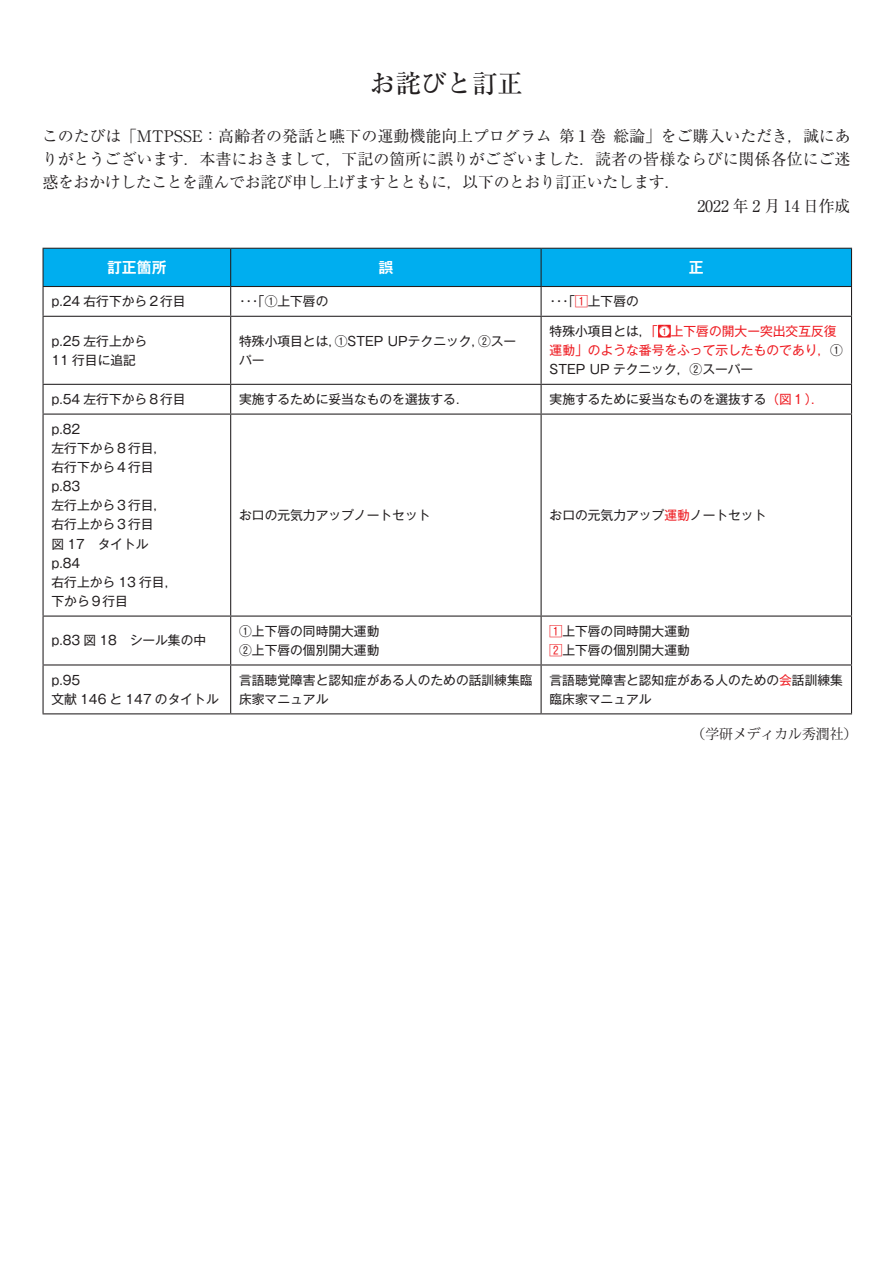
<style>
.page{position:relative;width:893px;height:1263px;background:#fff}
.page>*{position:absolute;margin:0;border:0;box-sizing:border-box;transform-origin:0 0}
.t1{font:500 25.5px "Ryumin Pro";color:#231f20}
.t2{font:15.9px "Ryumin Pro";letter-spacing:-.01em;color:#231f20}
.t3{font:700 14.85px "Gothic MB101 Pro De";color:#fff}
.t4{font:13.8px "Koz Min Pro";color:#231f20}
.t5{font:12.75px/19.2px "Gothic MB101 Pro";color:#231f20}
.t6{font:12.75px "Gothic MB101 Pro";color:#ee1d23}
.s1{color:#ee1d23}
.s2{font-size:11.55px}
</style>
<div class="page">
<svg style="left:43px;top:248px;width:809px;height:68px"></svg>
<hr style="left:43px;top:316px;width:188px;height:1px;background:#231f20">
<hr style="left:43px;top:317px;width:1px;height:67px;background:#231f20">
<hr style="left:231px;top:316px;width:310px;height:1px;background:#231f20">
<hr style="left:230px;top:317px;width:1px;height:67px;background:#231f20">
<hr style="left:541px;top:316px;width:311px;height:1px;background:#231f20">
<hr style="left:541px;top:317px;width:1px;height:67px;background:#231f20">
<hr style="left:851px;top:317px;width:1px;height:67px;background:#231f20">
<hr style="left:43px;top:384px;width:188px;height:1px;background:#231f20">
<svg style="left:43px;top:385px;width:1px;height:29px"></svg>
<hr style="left:231px;top:384px;width:310px;height:1px;background:#231f20">
<svg style="left:230px;top:385px;width:1px;height:29px"></svg>
<hr style="left:541px;top:384px;width:311px;height:1px;background:#231f20">
<svg style="left:541px;top:385px;width:1px;height:29px"></svg>
<svg style="left:851px;top:385px;width:1px;height:29px"></svg>
<hr style="left:43px;top:414px;width:188px;height:1px;background:#231f20">
<hr style="left:43px;top:415px;width:1px;height:200px;background:#231f20">
<hr style="left:231px;top:414px;width:310px;height:1px;background:#231f20">
<hr style="left:230px;top:415px;width:1px;height:200px;background:#231f20">
<hr style="left:541px;top:414px;width:311px;height:1px;background:#231f20">
<hr style="left:541px;top:415px;width:1px;height:200px;background:#231f20">
<hr style="left:851px;top:415px;width:1px;height:200px;background:#231f20">
<hr style="left:43px;top:615px;width:188px;height:2px;background:#231f20">
<hr style="left:43px;top:617px;width:1px;height:47px;background:#231f20">
<hr style="left:231px;top:615px;width:310px;height:2px;background:#231f20">
<hr style="left:230px;top:617px;width:1px;height:47px;background:#231f20">
<hr style="left:541px;top:615px;width:311px;height:2px;background:#231f20">
<hr style="left:541px;top:617px;width:1px;height:47px;background:#231f20">
<hr style="left:851px;top:617px;width:1px;height:47px;background:#231f20">
<hr style="left:43px;top:664px;width:188px;height:1px;background:#231f20">
<hr style="left:43px;top:665px;width:1px;height:48px;background:#231f20">
<hr style="left:231px;top:664px;width:310px;height:1px;background:#231f20">
<hr style="left:230px;top:665px;width:1px;height:48px;background:#231f20">
<hr style="left:541px;top:664px;width:311px;height:1px;background:#231f20">
<hr style="left:541px;top:665px;width:1px;height:48px;background:#231f20">
<hr style="left:851px;top:665px;width:1px;height:48px;background:#231f20">
<hr style="left:43px;top:713px;width:188px;height:1px;background:#231f20">
<hr style="left:231px;top:713px;width:310px;height:1px;background:#231f20">
<hr style="left:541px;top:713px;width:311px;height:1px;background:#231f20">
<svg style="left:658px;top:325px;width:13px;height:13px"></svg>
<div style="left:659px;top:326px;width:11px;height:10px;background:#fff;border-radius:50%"></div>
<h1 class="t1" style="left:370px;top:63px;width:155px">お詫びと訂正</h1>
<p class="t2" style="left:42px;top:123px;width:810px">このたびは「MTPSSE：高齢者の発話と嚥下の運動機能向上プログラム第１巻総論」をご購入いただき，誠にあ</p>
<p class="t2" style="left:42px;top:147px;width:810px">りがとうございます．本書におきまして，下記の箇所に誤りがございました．読者の皆様ならびに関係各位にご迷</p>
<p class="t2" style="left:42px;top:170px;width:640px">惑をおかけしたことを謹んでお詫び申し上げますとともに，以下のとおり訂正いたします．</p>
<p class="t2" style="left:697px;top:193px;width:155px">2022 年 2 月 14 日作成</p>
<p class="t3" style="left:107px;top:255px;width:61px">訂正箇所</p>
<p class="t3" style="left:378px;top:255px;width:16px">誤</p>
<p class="t5" style="left:236px;top:290px;width:94px">・・・「①上下唇の</p>
<p class="t5" style="left:52px;top:290px;width:136px">p.24 右行下から２行目</p>
<p class="t5" style="left:52px;top:329px;width:97px">p.25 左行上から<br>11 行目に追記</p>
<p class="t5" style="left:239px;top:329px;width:279px">特殊小項目とは ①， STEP UPテクニック ②，スーパー</p>
<p class="t5" style="left:52px;top:388px;width:136px">p.54 左行下から８行目</p>
<p class="t5" style="left:52px;top:418px;width:127px">p.82<br>左行下から８行目，右行下から４行目p.83<br>左行上から３行目，右行上から３行目<br>図 17　タイトルp.84<br>右行上から 13 行目，下から９行目</p>
<p class="t5" style="left:52px;top:629px;width:156px">p.83 図 18　シール集の中</p>
<p class="t5" style="left:239px;top:388px;width:231px">実施するために妥当なものを選抜する．</p>
<p class="t5" style="left:239px;top:504px;width:193px">お口の元気力アップノートセット</p>
<p class="t5" style="left:239px;top:619px;width:142px">①上下唇の同時開大運動</p>
<p class="t5" style="left:239px;top:639px;width:142px">②上下唇の個別開大運動</p>
<p class="t5" style="left:546px;top:290px;width:94px">・・・「<span class="s1">1</span>上下唇の</p>
<p class="t3" style="left:689px;top:255px;width:16px">正</p>
<p class="t6" style="left:645px;top:321px;width:193px">「<span class="s2">①</span>上下唇の開大ー突出交互反復</p>
<p class="t5" style="left:550px;top:320px;width:295px">特殊小項目とは，<br><span class="s1">運動」のような番号をふって示したものであり，</span>1<br>STEP UP テクニック，②スーパー</p>
<p class="t5" style="left:550px;top:388px;width:276px">実施するために妥当なものを選抜する<span class="s1">（図１．(</span></p>
<p class="t5" style="left:550px;top:504px;width:218px">お口の元気力アップ<span class="s1">運動</span>ノートセット</p>
<p class="t5" style="left:550px;top:619px;width:142px"><span class="s1">1</span>上下唇の同時開大運動<br><span class="s1">2</span>上下唇の個別開大運動</p>
<p class="t5" style="left:52px;top:668px;width:169px">p.95<br>文献 146 と 147 のタイトル</p>
<p class="t5" style="left:239px;top:668px;width:295px">言語聴覚障害と認知症がある人のための話訓練集臨床家マニュアル</p>
<p class="t5" style="left:550px;top:668px;width:295px">言語聴覚障害と認知症がある人のための<span class="s1">会</span>話訓練集臨床家マニュアル</p>
<p class="t4" style="left:691px;top:724px;width:167px">（学研メディカル秀潤社(</p>
</div>
